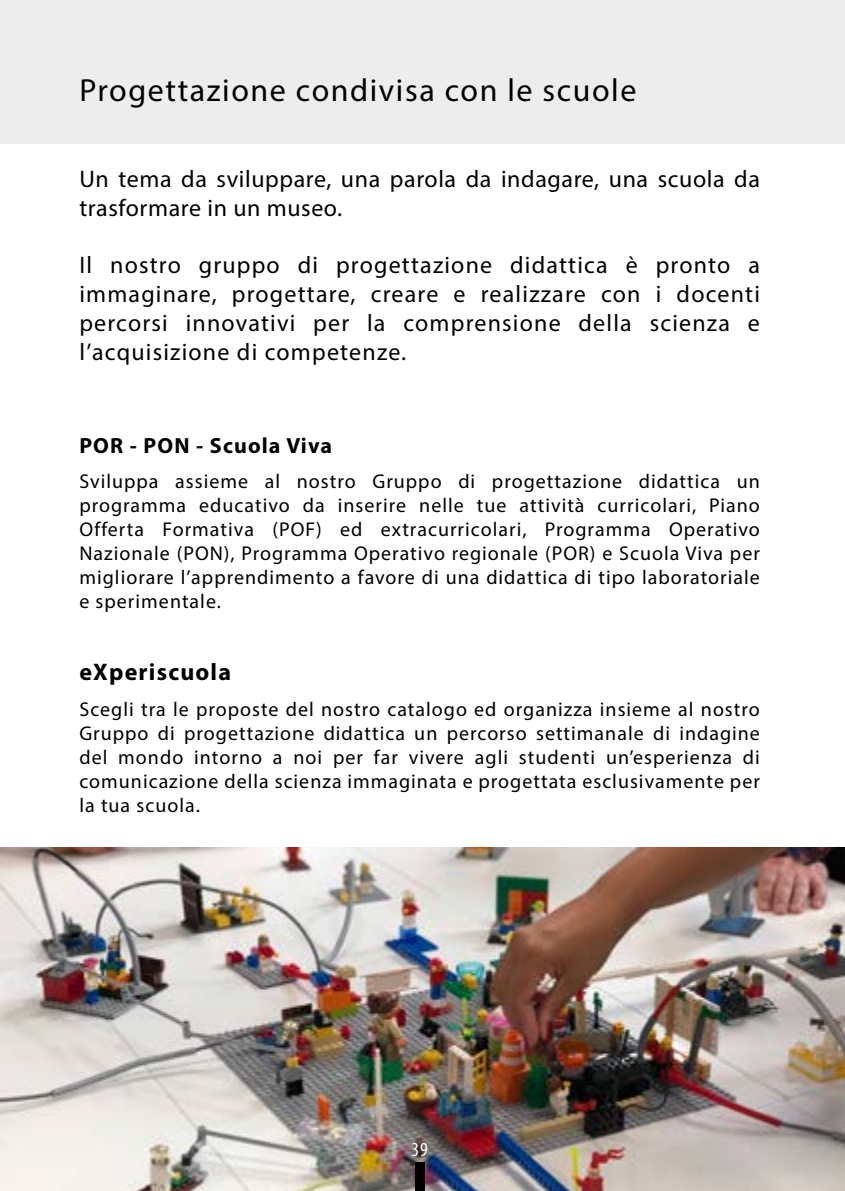
<style>
.page{position:relative;width:845px;height:1191px;background:#fff}
.page>*{position:absolute;margin:0;border:0;box-sizing:border-box;transform-origin:0 0}
.t1{font:32px "Myriad Pro";letter-spacing:.05em;color:#000}
.t2{font:24px/28.8px "Myriad Pro";letter-spacing:.025em;color:#000}
.t3{font:700 24px "Myriad Pro";letter-spacing:.05em;color:#000}
.t4{font:700 22px "Myriad Pro";letter-spacing:.05em;color:#000}
.t5{font:20px/24px "Myriad Pro";letter-spacing:.05em;color:#000;text-align:justify}
.t6{font:condensed 20px "Myriad Pro";color:#fff}
</style>
<div class="page">
<img style="left:0;top:848px;width:845px;height:343px">
<div style="left:415px;top:1162px;width:9px;height:29px;background:#000"></div>
<div style="left:0;top:0;width:845px;height:144px;background:#ededed"></div>
<h1 class="t1" style="left:79px;top:70px;width:558px">Progettazione condivisa con le scuole</h1>
<p class="t2" style="left:79px;top:164px;width:682px">Un tema da sviluppare, una parola da indagare, una scuola da trasformare in un museo.</p>
<p class="t2" style="left:79px;top:251px;width:682px;text-align:justify">Il nostro gruppo di progettazione didattica è pronto a immaginare, progettare, creare e realizzare con i docenti percorsi innovativi per la comprensione della scienza e l’acquisizione di competenze.</p>
<p class="t4" style="left:79px;top:431px;width:254px">POR - PON - Scuola Viva</p>
<p class="t5" style="left:79px;top:469px;width:682px">Sviluppa assieme al nostro Gruppo di progettazione didattica un programma educativo da inserire nelle tue attività curricolari, Piano Offerta Formativa (POF) ed extracurricolari, Programma Operativo Nazionale (PON), Programma Operativo regionale (POR) e Scuola Viva per migliorare l’apprendimento a favore di una didattica di tipo laboratoriale e sperimentale.</p>
<p class="t3" style="left:79px;top:656px;width:153px">eXperiscuola</p>
<p class="t5" style="left:79px;top:696px;width:682px">Scegli tra le proposte del nostro catalogo ed organizza insieme al nostro Gruppo di progettazione didattica un percorso settimanale di indagine del mondo intorno a noi per far vivere agli studenti un’esperienza di comunicazione della scienza immaginata e progettata esclusivamente per la tua scuola.</p>
<p class="t6" style="left:411px;top:1137px;width:18px">39</p>
</div>
